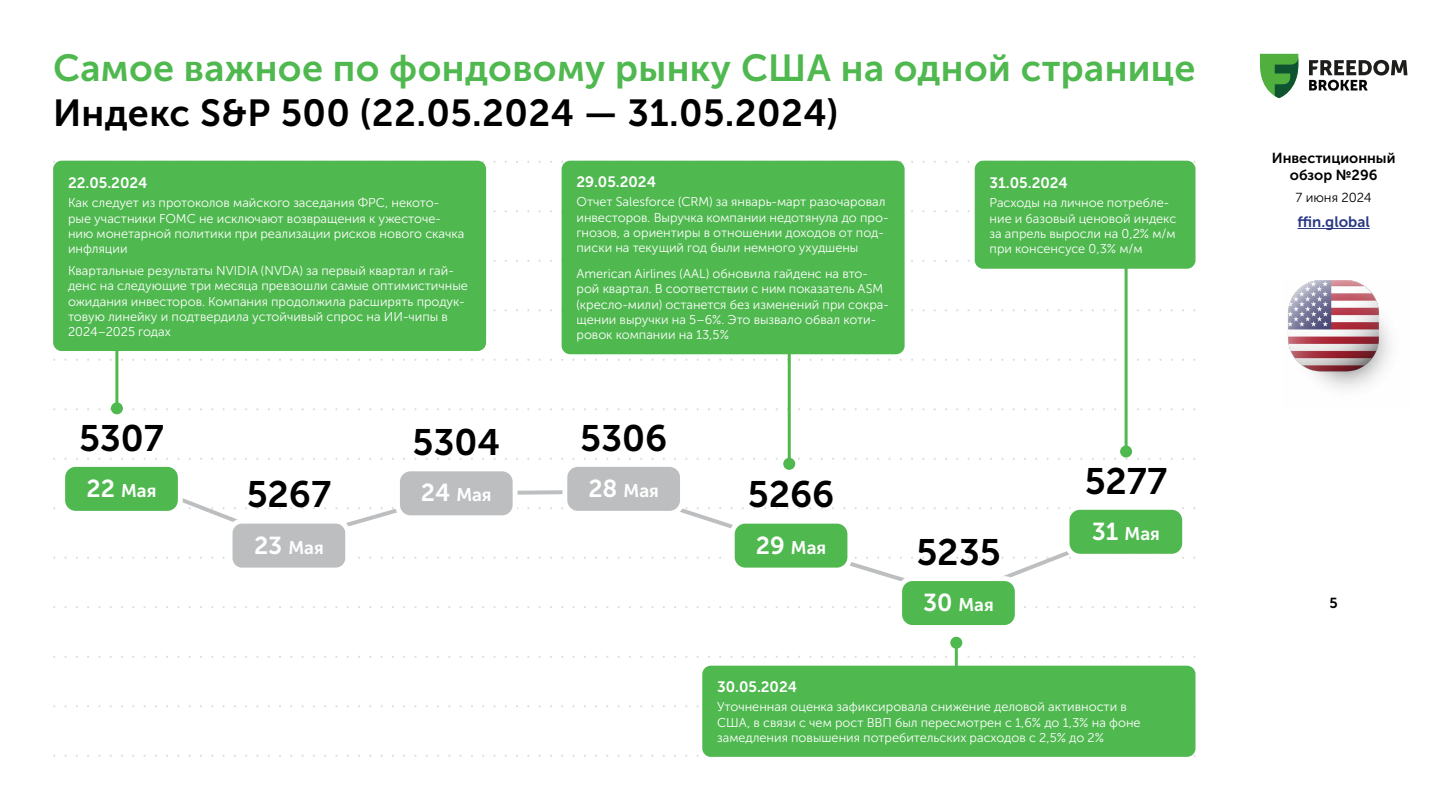
<style>
.page{position:relative;width:1440px;height:810px;background:#fff}
.page>*{position:absolute;margin:0;border:0;box-sizing:border-box;transform-origin:0 0}
.t1{font:37.5px "Museo Sans Cyrl 700";letter-spacing:.01em;color:#4fb84f}
.t2{font:37.5px "Museo Sans Cyrl 700";letter-spacing:.01em;color:#000}
.t3{font:36.67px "Museo Sans Cyrl 700";color:#000}
.t4{font:18.3px "Museo Sans Cyrl 700";color:#fff}
.t5{font:15px "Museo Sans Cyrl 700";color:#fff}
.t6{font:15px "Museo Sans Cyrl 700";color:#293882}
.t7{font:14.48px/17.4px "Museo Sans Cyrl 700";color:#000;text-align:center}
.t8{font:13.05px "Museo Sans Cyrl 300";color:#000}
.t9{font:12.75px/15.3px "Museo Sans Cyrl 300";color:#fff}
.s1{font-size:24.45px}
</style>
<div class="page">
<hr style="left:1298px;top:228px;width:72px;height:1px;background:#293882">
<svg style="left:1260px;top:54px;width:38px;height:44px"></svg>
<svg style="left:1309px;top:60px;width:98px;height:31px"></svg>
<img style="left:1288px;top:281px;width:102px;height:108px">
<svg style="left:66px;top:755px;width:1129px;height:2px"></svg>
<svg style="left:66px;top:705px;width:633px;height:2px"></svg>
<svg style="left:66px;top:656px;width:1129px;height:2px"></svg>
<svg style="left:66px;top:606px;width:1129px;height:2px"></svg>
<svg style="left:66px;top:557px;width:1129px;height:2px"></svg>
<svg style="left:66px;top:458px;width:1129px;height:2px"></svg>
<svg style="left:66px;top:408px;width:1129px;height:2px"></svg>
<svg style="left:66px;top:359px;width:1129px;height:2px"></svg>
<svg style="left:486px;top:309px;width:709px;height:2px"></svg>
<svg style="left:486px;top:260px;width:489px;height:2px"></svg>
<svg style="left:486px;top:210px;width:489px;height:2px"></svg>
<svg style="left:480px;top:161px;width:715px;height:2px"></svg>
<svg style="left:116px;top:490px;width:958px;height:91px"></svg>
<div style="left:732px;top:521px;width:118px;height:49px;background:#4fb84f;border-radius:13px"></div>
<div style="left:730px;top:519px;width:122px;height:53px;border:5px solid #fff;border-radius:13px"></div>
<div style="left:900px;top:579px;width:117px;height:48px;background:#4fb84f;border-radius:13px"></div>
<div style="left:897px;top:576px;width:123px;height:54px;border:5px solid #fff;border-radius:13px"></div>
<div style="left:1067px;top:507px;width:118px;height:49px;background:#4fb84f;border-radius:13px"></div>
<div style="left:1065px;top:505px;width:122px;height:54px;border:5px solid #fff;border-radius:13px"></div>
<div style="left:397px;top:469px;width:118px;height:49px;background:#bcbec0;border-radius:13px"></div>
<div style="left:395px;top:466px;width:123px;height:54px;border:5px solid #fff;border-radius:13px"></div>
<div style="left:63px;top:464px;width:117px;height:49px;background:#4fb84f;border-radius:13px"></div>
<div style="left:60px;top:462px;width:123px;height:54px;border:5px solid #fff;border-radius:13px"></div>
<div style="left:565px;top:464px;width:117px;height:49px;background:#bcbec0;border-radius:13px"></div>
<div style="left:562px;top:462px;width:123px;height:54px;border:5px solid #fff;border-radius:13px"></div>
<div style="left:230px;top:521px;width:118px;height:49px;background:#bcbec0;border-radius:12px"></div>
<div style="left:228px;top:519px;width:122px;height:53px;border:5px solid #fff;border-radius:12px"></div>
<hr style="left:115px;top:168px;width:3px;height:240px;background:#4fb84f">
<div style="left:111px;top:402px;width:12px;height:12px;background:#4fb84f;border-radius:50%"></div>
<hr style="left:788px;top:275px;width:3px;height:189px;background:#4fb84f">
<div style="left:783px;top:458px;width:12px;height:12px;background:#4fb84f;border-radius:50%"></div>
<hr style="left:955px;top:643px;width:3px;height:86px;background:#4fb84f">
<div style="left:950px;top:637px;width:12px;height:12px;background:#4fb84f;border-radius:50%"></div>
<hr style="left:1125px;top:238px;width:3px;height:214px;background:#4fb84f">
<div style="left:1120px;top:446px;width:12px;height:12px;background:#4fb84f;border-radius:50%"></div>
<div style="left:53px;top:161px;width:433px;height:190px;background:#4fb84f;border-radius:9px"></div>
<div style="left:975px;top:161px;width:221px;height:108px;background:#4fb84f;border-radius:9px"></div>
<div style="left:702px;top:666px;width:494px;height:91px;background:#4fb84f;border-radius:9px"></div>
<div style="left:562px;top:161px;width:343px;height:193px;background:#4fb84f;border-radius:9px"></div>
<h1 class="t1" style="left:53px;top:47px;width:1144px">Самое важное по фондовому рынку США на одной странице</h1>
<h1 class="t2" style="left:53px;top:92px;width:786px">Индекс S&amp;P 500 (22.05.2024 — 31.05.2024)</h1>
<p class="t5" style="left:68px;top:174px;width:81px">22.05.2024</p>
<p class="t9" style="left:68px;top:195px;width:398px">Как следует из протоколов майского заседания ФРС, некото&shy;рые участники FOMC не исключают возвращения к ужесточе&shy;нию монетарной политики при реализации рисков нового скачка инфляции</p>
<p class="t9" style="left:68px;top:263px;width:402px">Квартальные результаты NVIDIA (NVDA) за первый квартал и гай&shy;денс на следующие три месяца превзошли самые оптимистичные ожидания инвесторов. Компания продолжила расширять продук&shy;товую линейку и подтвердила устойчивый спрос на ИИ-чипы в 2024–2025 годах</p>
<h2 class="t3" style="left:79px;top:418px;width:86px">5307</h2>
<h3 class="t4" style="left:87px;top:480px;width:71px"><span class="s1">22</span> Мая</h3>
<h2 class="t3" style="left:247px;top:474px;width:86px">5267</h2>
<h3 class="t4" style="left:254px;top:537px;width:71px"><span class="s1">23</span> Мая</h3>
<h2 class="t3" style="left:413px;top:422px;width:89px">5304</h2>
<h3 class="t4" style="left:421px;top:485px;width:72px"><span class="s1">24</span> Мая</h3>
<p class="t5" style="left:576px;top:173px;width:81px">29.05.2024</p>
<p class="t9" style="left:576px;top:194px;width:314px">Отчет Salesforce (CRM) за январь-март разочаровал инвесторов. Выручка компании недотянула до про&shy;гнозов, а ориентиры в отношении доходов от под&shy;писки на текущий год были немного ухудшены</p>
<p class="t9" style="left:576px;top:266px;width:314px">American Airlines (AAL) обновила гайденс на вто&shy;рой квартал. В соответствии с ним показатель ASM (кресло-мили) останется без изменений при сокра&shy;щении выручки на 5–6%. Это вызвало обвал коти&shy;ровок компании на 13,5%</p>
<p class="t5" style="left:990px;top:174px;width:80px">31.05.2024</p>
<p class="t9" style="left:990px;top:195px;width:188px">Расходы на личное потребле&shy;ние и базовый ценовой индекс за апрель выросли на 0,2% м/м при консенсусе 0,3% м/м</p>
<h2 class="t3" style="left:580px;top:418px;width:89px">5306</h2>
<h3 class="t4" style="left:588px;top:480px;width:72px"><span class="s1">28</span> Мая</h3>
<h2 class="t3" style="left:748px;top:474px;width:88px">5266</h2>
<h3 class="t4" style="left:756px;top:537px;width:72px"><span class="s1">29</span> Мая</h3>
<h2 class="t3" style="left:916px;top:532px;width:86px">5235</h2>
<h3 class="t4" style="left:923px;top:595px;width:72px"><span class="s1">30</span> Мая</h3>
<h2 class="t3" style="left:1085px;top:461px;width:84px">5277</h2>
<h3 class="t4" style="left:1092px;top:523px;width:70px"><span class="s1">31</span> Мая</h3>
<p class="t5" style="left:717px;top:678px;width:81px">30.05.2024</p>
<p class="t9" style="left:717px;top:699px;width:425px">Уточненная оценка зафиксировала снижение деловой активности в<br>США, в связи с чем рост ВВП был пересмотрен с 1,6% до 1,3% на фоне замедления повышения потребительских расходов с 2,5% до 2%</p>
<p class="t7" style="left:1272px;top:149px;width:125px">Инвестиционный обзор №296</p>
<p class="t8" style="left:1296px;top:191px;width:78px">7 июня 2024</p>
<p class="t6" style="left:1298px;top:213px;width:74px">ffin.global</p>
<p class="t7" style="left:1330px;top:594px;width:10px">5</p>
</div>
